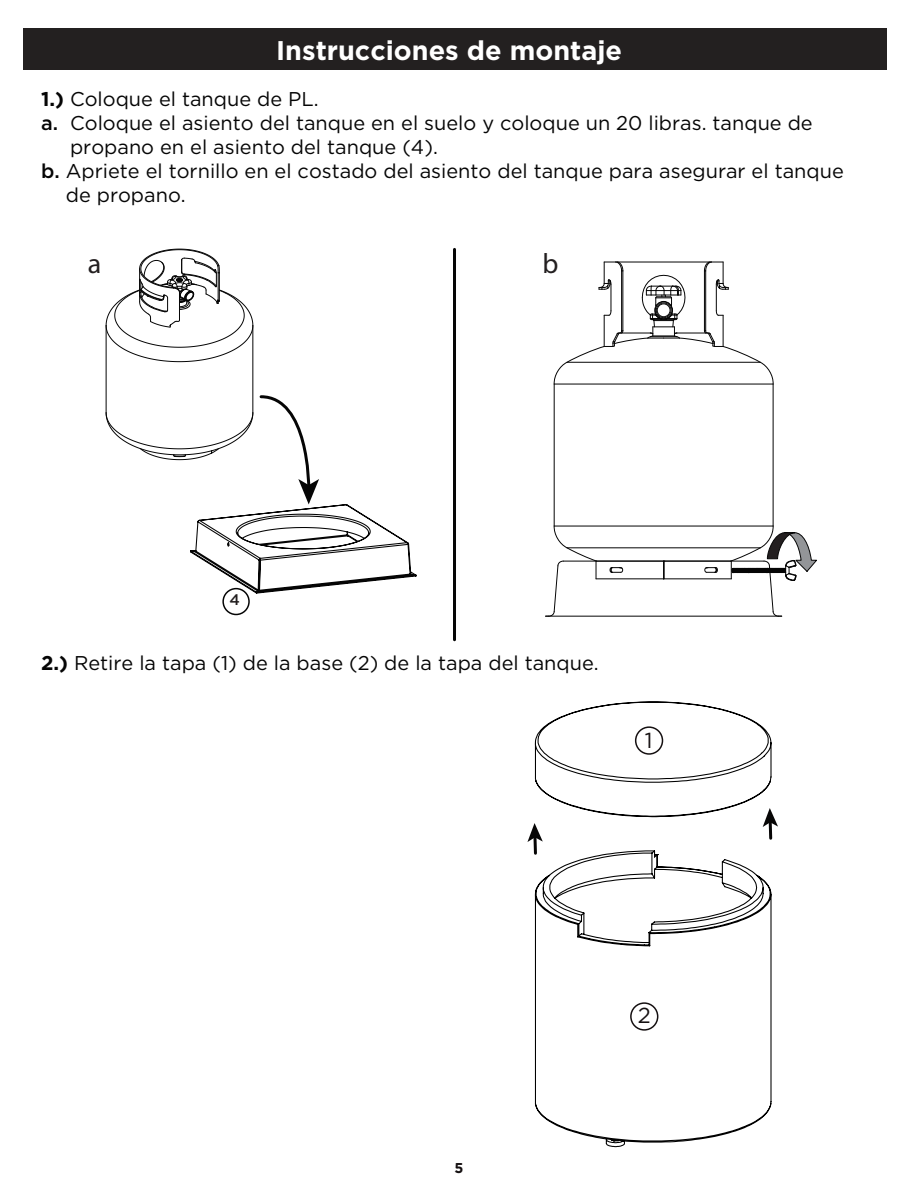
<style>
.page{position:relative;width:918px;height:1188px;background:#fff}
.page>*{position:absolute;margin:0;border:0;box-sizing:border-box;transform-origin:0 0}
.t1{font:28.2px "Myriad Pro";color:#231f20}
.t2{font:700 27px "Gotham";color:#fff}
.t3{font:21.75px "Gotham";color:#151011}
.t4{font:19.95px "Gotham";color:#050505}
.t5{font:500 15.3px "Gotham";color:#231f20}
.t6{font:700 14.25px "Gotham";color:#151011}
.s1{font-weight:700}
.s2{font-weight:500}
</style>
<div class="page">
<div style="left:24px;top:28px;width:863px;height:42px;background:#232020"></div>
<hr style="left:253px;top:326px;width:1px;height:87px;background:#050505">
<hr style="left:106px;top:326px;width:1px;height:87px;background:#050505">
<svg style="left:105px;top:248px;width:149px;height:114px"></svg>
<svg style="left:105px;top:394px;width:312px;height:201px"></svg>
<hr style="left:453px;top:249px;width:3px;height:391px;background:#050505">
<hr style="left:773px;top:384px;width:1px;height:142px;background:#050505">
<hr style="left:554px;top:384px;width:1px;height:142px;background:#050505">
<hr style="left:664px;top:579px;width:67px;height:1px;background:#050505">
<hr style="left:596px;top:579px;width:68px;height:1px;background:#050505">
<svg style="left:704px;top:567px;width:14px;height:6px"></svg>
<svg style="left:609px;top:567px;width:14px;height:6px"></svg>
<svg style="left:663px;top:562px;width:2px;height:18px"></svg>
<hr style="left:554px;top:526px;width:219px;height:1px;background:#050505">
<hr style="left:567px;top:547px;width:193px;height:1px;background:#050505">
<svg style="left:546px;top:525px;width:51px;height:91px"></svg>
<hr style="left:563px;top:561px;width:201px;height:1px;background:#050505">
<hr style="left:546px;top:616px;width:236px;height:1px;background:#050505">
<svg style="left:554px;top:261px;width:220px;height:124px"></svg>
<svg style="left:730px;top:525px;width:87px;height:92px"></svg>
<div style="left:222px;top:588px;width:28px;height:27px;border:2px solid #050505;border-radius:50%"></div>
<svg style="left:772px;top:813px;width:6px;height:26px"></svg>
<svg style="left:527px;top:824px;width:7px;height:29px"></svg>
<svg style="left:534px;top:701px;width:238px;height:447px"></svg>
<h2 class="t2" style="left:276px;top:33px;width:347px">Instrucciones de montaje</h2>
<p class="t4" style="left:41px;top:86px;width:279px"><span class="s1">1.)</span> Coloque el tanque de PL.</p>
<p class="t4" style="left:41px;top:110px;width:773px"><span class="s2">a.</span> Coloque el asiento del tanque en el suelo y coloque un 20 libras. tanque de</p>
<p class="t4" style="left:70px;top:134px;width:369px">propano en el asiento del tanque (4).</p>
<p class="t4" style="left:41px;top:158px;width:804px"><span class="s2">b.</span> Apriete el tornillo en el costado del asiento del tanque para asegurar el tanque</p>
<p class="t4" style="left:66px;top:182px;width:121px">de propano.</p>
<h1 class="t1" style="left:88px;top:247px;width:15px">a</h1>
<h1 class="t1" style="left:543px;top:247px;width:18px">b</h1>
<p class="t5" style="left:230px;top:590px;width:12px">4</p>
<p class="t4" style="left:41px;top:651px;width:559px"><span class="s1">2.)</span> Retire la tapa (1) de la base (2) de la tapa del tanque.</p>
<p class="t3" style="left:645px;top:727px;width:9px">1</p>
<p class="t6" style="left:455px;top:1158px;width:10px">5</p>
<p class="t3" style="left:638px;top:1002px;width:14px">2</p>
</div>
